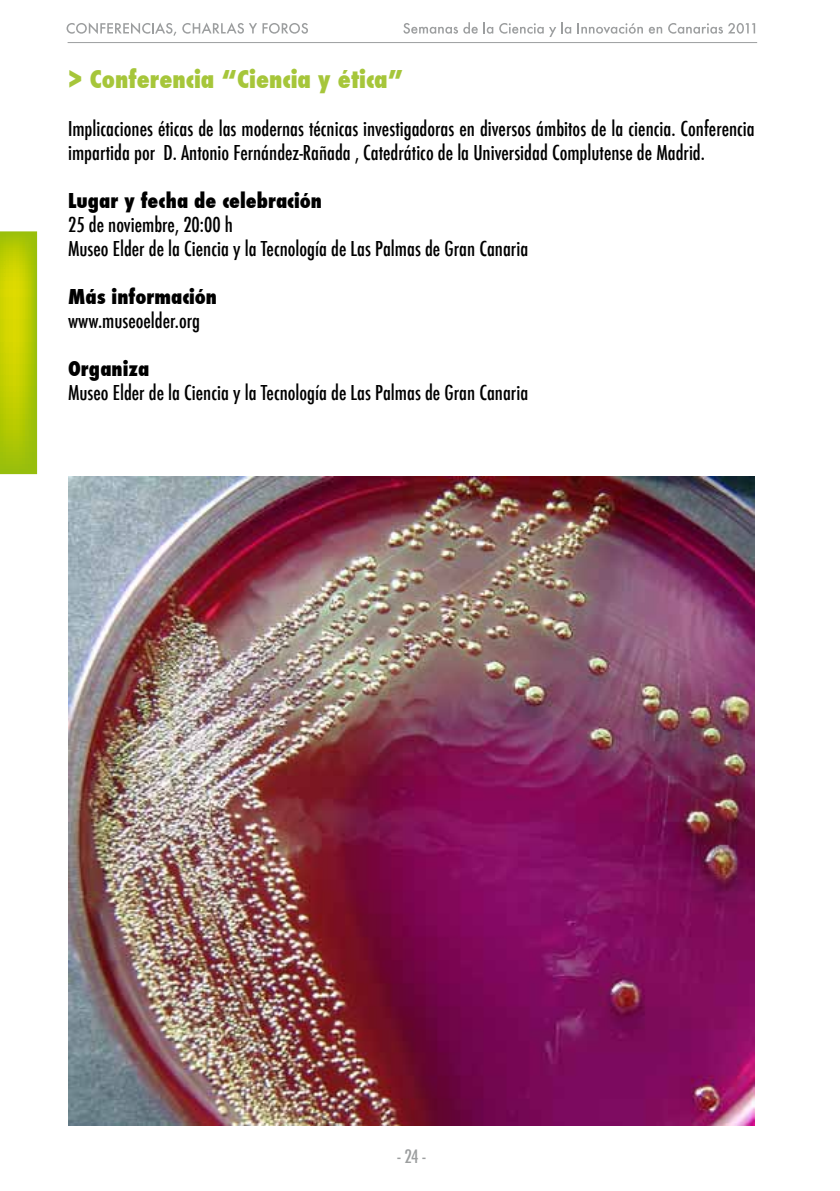
<style>
.page{position:relative;width:840px;height:1191px;background:#fff}
.page>*{position:absolute;margin:0;border:0;box-sizing:border-box;transform-origin:0 0}
.t1{font:800 condensed 24px "Futura";color:#a6c63a}
.t2{font:500 condensed 20px/24px "Futura";color:#000}
.t3{font:800 condensed 20px "Futura";color:#000}
.t4{font:500 condensed 18px "Futura";color:#9c9e9f}
</style>
<div class="page">
<svg style="left:403px;top:22px;width:74px;height:12px"></svg>
<svg style="left:483px;top:22px;width:10px;height:12px"></svg>
<svg style="left:499px;top:22px;width:72px;height:15px"></svg>
<svg style="left:577px;top:23px;width:65px;height:11px"></svg>
<svg style="left:648px;top:23px;width:106px;height:11px"></svg>
<svg style="left:66px;top:22px;width:110px;height:14px"></svg>
<svg style="left:182px;top:23px;width:126px;height:11px"></svg>
<svg style="left:0;top:231px;width:37px;height:243px;background:#b9cb03"></svg>
<hr style="left:68px;top:42px;width:688px;height:1px;background:#9c9e9f">
<img style="left:69px;top:476px;width:684px;height:649px">
<p class="t1" style="left:68px;top:63px;width:336px">&gt; Conferencia “Ciencia y ética”</p>
<p class="t2" style="left:68px;top:117px;width:687px">Implicaciones éticas de las modernas técnicas investigadoras en diversos ámbitos de la ciencia. Conferencia impartida por D. Antonio Fernández-Rañada , Catedrático de la Universidad Complutense de Madrid.</p>
<p class="t3" style="left:68px;top:187px;width:255px">Lugar y fecha de celebración</p>
<p class="t2" style="left:68px;top:213px;width:461px">25 de noviembre, 20:00 h<br>Museo Elder de la Ciencia y la Tecnología de Las Palmas de Gran Canaria</p>
<p class="t3" style="left:68px;top:283px;width:150px">Más información</p>
<p class="t2" style="left:68px;top:309px;width:133px">www.museoelder.org</p>
<p class="t3" style="left:68px;top:355px;width:83px">Organiza</p>
<p class="t2" style="left:68px;top:381px;width:461px">Museo Elder de la Ciencia y la Tecnología de Las Palmas de Gran Canaria</p>
<p class="t4" style="left:397px;top:1145px;width:30px">- 24 -</p>
</div>
